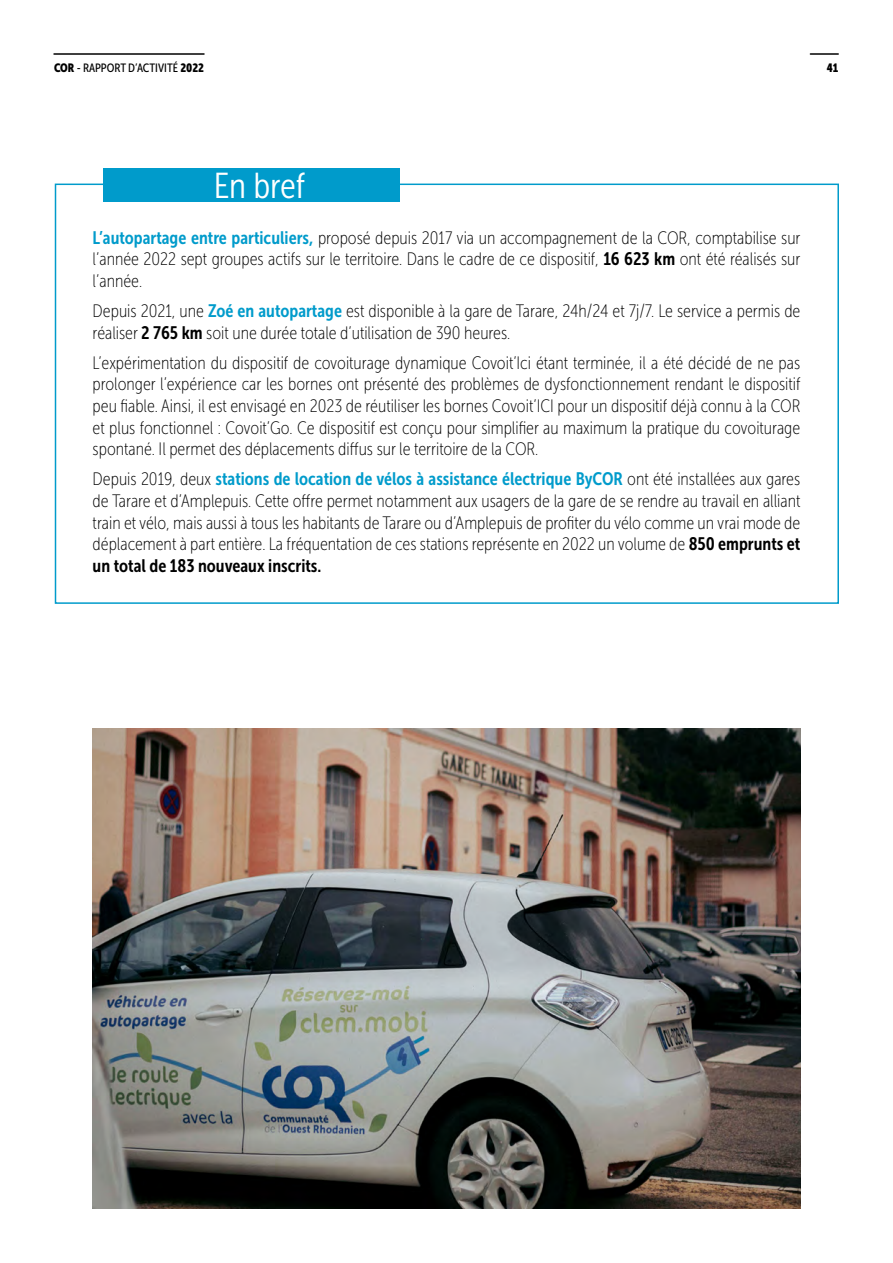
<style>
.page{position:relative;width:893px;height:1263px;background:#fff}
.page>*{position:absolute;margin:0;border:0;box-sizing:border-box;transform-origin:0 0}
.t1{font:36px "Museo Sans Cond 300";color:#fff}
.t2{font:18px/21.6px "Museo Sans Cond 100";color:#000;text-align:justify}
.t3{font:18px "Museo Sans Cond 700";color:#009bcb}
.t4{font:18px "Museo Sans Cond 700";color:#000}
.t5{font:12px "Museo Sans Cond 500";color:#000}
.t6{font:12px "Museo Sans Cond 900";color:#000}
.s1{font-family:"Museo Sans Cond 900"}
.s2{font-family:"Museo Sans Cond 700";color:#009bcb}
.s3{font-family:"Museo Sans Cond 700"}
.s4{font-family:"Museo Sans Cond 100";color:#000}
</style>
<div class="page">
<hr style="left:54px;top:53px;width:150px;height:2px;background:#000">
<hr style="left:810px;top:53px;width:28px;height:2px;background:#000">
<div style="left:103px;top:168px;width:296px;height:34px;background:#009bcb"></div>
<img style="left:93px;top:729px;width:707px;height:480px">
<p class="t5" style="left:54px;top:62px;width:152px"><span class="s1">COR</span> - RAPPORT D’ACTIVITÉ <span class="s1">2022</span></p>
<p class="t6" style="left:827px;top:61px;width:13px">41</p>
<h1 class="t1" style="left:214px;top:166px;width:93px">En bref</h1>
<p class="t2" style="left:93px;top:227px;width:709px"><span class="s2">L’autopartage entre particuliers,</span> proposé depuis 2017 via un accompagnement de la COR, comptabilise sur l’année 2022 sept groupes actifs sur le territoire. Dans le cadre de ce dispositif, <span class="s3">16 623 km</span> ont été réalisés sur l’année.</p>
<p class="t2" style="left:93px;top:300px;width:709px">Depuis 2021, une <span class="s2">Zoé en autopartage</span> est disponible à la gare de Tarare, 24h/24 et 7j/7. Le service a permis de réaliser <span class="s3">2 765 km</span> soit une durée totale d’utilisation de 390 heures.</p>
<p class="t2" style="left:93px;top:352px;width:709px">L’expérimentation du dispositif de covoiturage dynamique Covoit’Ici étant terminée, il a été décidé de ne pas prolonger l’expérience car les bornes ont présenté des problèmes de dysfonctionnement rendant le dispositif peu fiable. Ainsi, il est envisagé en 2023 de réutiliser les bornes Covoit’ICI pour un dispositif déjà connu à la COR et plus fonctionnel : Covoit’Go. Ce dispositif est conçu pour simplifier au maximum la pratique du covoiturage spontané. Il permet des déplacements diffus sur le territoire de la COR.</p>
<p class="t3" style="left:93px;top:469px;width:709px"><span class="s4">Depuis 2019, deux</span> stations de location de vélos à assistance électrique ByCOR <span class="s4">ont été installées aux gares</span></p>
<p class="t2" style="left:93px;top:490px;width:709px">de Tarare et d’Amplepuis. Cette offre permet notamment aux usagers de la gare de se rendre au travail en alliant train et vélo, mais aussi à tous les habitants de Tarare ou d’Amplepuis de profiter du vélo comme un vrai mode de déplacement à part entière. La fréquentation de ces stations représente en 2022 un volume de <span class="s3">850 emprunts et</span></p>
<p class="t4" style="left:93px;top:555px;width:230px">un total de 183 nouveaux inscrits.</p>
</div>
